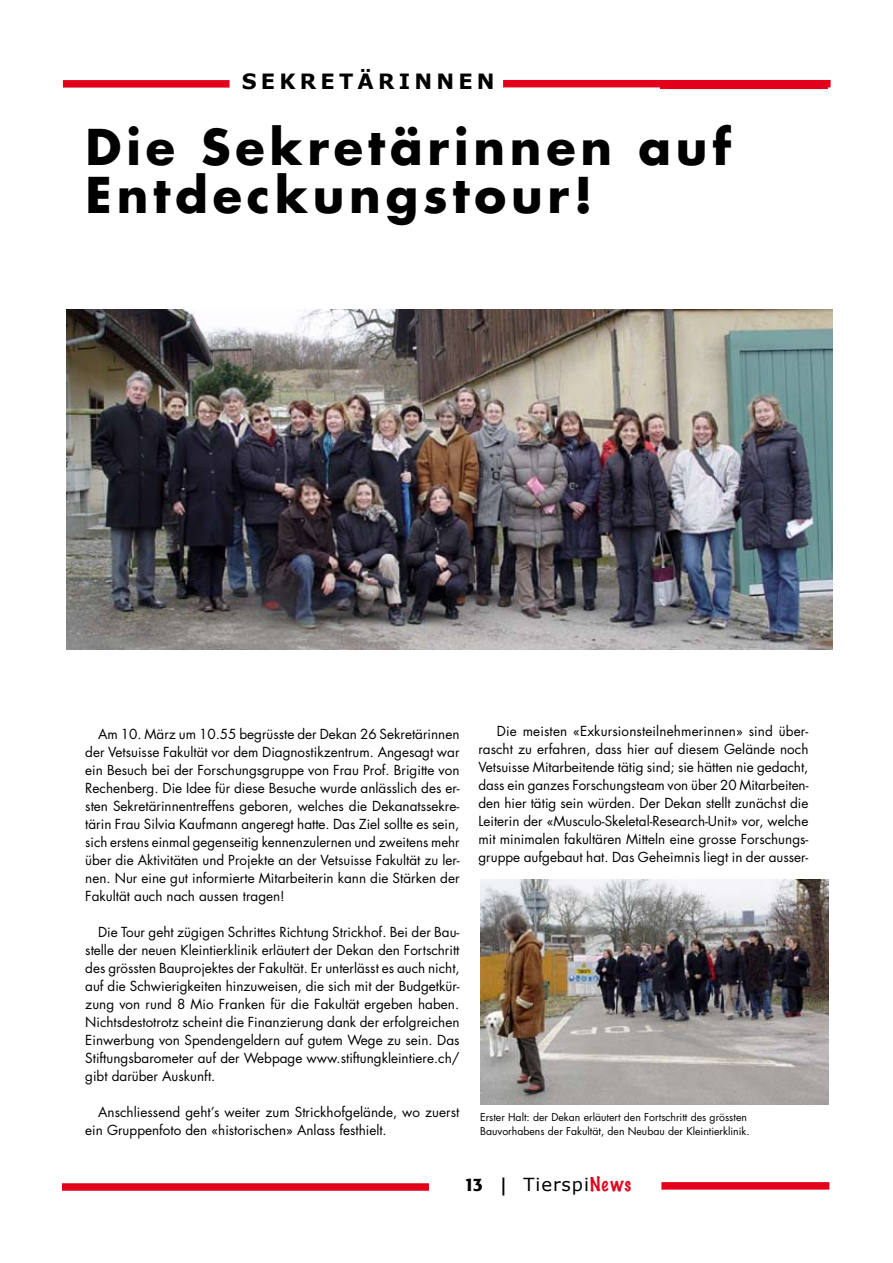
<style>
.page{position:relative;width:893px;height:1263px;background:#fff}
.page>*{position:absolute;margin:0;border:0;box-sizing:border-box;transform-origin:0 0}
.t1{font:700 48px/48px "Futura";letter-spacing:.1em;color:#000}
.t2{font:700 21px "Verdana";letter-spacing:.2em;color:#000}
.t3{font:18px "Verdana";letter-spacing:.05em;color:#000}
.t4{font:13.5px/18px "Futura";color:#000;text-align:justify}
.t5{font:10.5px/13.5px "Futura";color:#000}
.s1{font-family:"Formata BQ";font-weight:500}
.s2{font-family:"Marker Felt";font-weight:100;color:#e0041d}
</style>
<div class="page">
<div style="left:660px;top:82px;width:168px;height:7px;background:#e2001a"></div>
<div style="left:661px;top:1182px;width:168px;height:7px;background:#e2001a"></div>
<div style="left:62px;top:1183px;width:367px;height:8px;background:#e2001a"></div>
<div style="left:503px;top:80px;width:328px;height:7px;background:#e2001a"></div>
<div style="left:63px;top:80px;width:167px;height:8px;background:#e2001a"></div>
<img style="left:67px;top:309px;width:765px;height:340px">
<img style="left:480px;top:879px;width:349px;height:226px">
<h2 class="t2" style="left:242px;top:68px;width:254px">SEKRETÄRINNEN</h2>
<h1 class="t1" style="left:86px;top:121px;width:647px">Die Sekretärinnen auf<br>Entdeckungstour!</h1>
<p class="t4" style="left:85px;top:724px;width:376px;text-indent:13px">Am 10. März um 10.55 begrüsste der Dekan 26 Sekretärinnen der Vetsuisse Fakultät vor dem Diagnostikzentrum. Angesagt war ein Besuch bei der Forschungsgruppe von Frau Prof. Brigitte von Rechenberg. Die Idee für diese Besuche wurde anlässlich des er&shy;sten Sekretärinnentreffens geboren, welches die Dekanatssekre&shy;tärin Frau Silvia Kaufmann angeregt hatte. Das Ziel sollte es sein, sich erstens einmal gegenseitig kennenzulernen und zweitens mehr über die Aktivitäten und Projekte an der Vetsuisse Fakultät zu ler&shy;nen. Nur eine gut informierte Mitarbeiterin kann die Stärken der Fakultät auch nach aussen tragen!</p>
<p class="t4" style="left:85px;top:922px;width:376px;text-indent:13px">Die Tour geht zügigen Schrittes Richtung Strickhof. Bei der Bau&shy;stelle der neuen Kleintierklinik erläutert der Dekan den Fortschritt des grössten Bauprojektes der Fakultät. Er unterlässt es auch nicht, auf die Schwierigkeiten hinzuweisen, die sich mit der Budgetkür&shy;zung von rund 8 Mio Franken für die Fakultät ergeben haben.<br>Nichtsdestotrotz scheint die Finanzierung dank der erfolgreichen Einwerbung von Spendengeldern auf gutem Wege zu sein. Das Stiftungsbarometer auf der Webpage www.stiftungkleintiere.ch/ gibt darüber Auskunft.</p>
<p class="t4" style="left:85px;top:1102px;width:376px;text-indent:13px">Anschliessend geht’s weiter zum Strickhofgelände, wo zuerst ein Gruppenfoto den «historischen» Anlass festhielt.</p>
<p class="t4" style="left:478px;top:722px;width:332px;text-indent:19px">Die meisten «Exkursionsteilnehmerinnen» sind über&shy;rascht zu erfahren, dass hier auf diesem Gelände noch Vetsuisse Mitarbeitende tätig sind; sie hätten nie gedacht, dass ein ganzes Forschungsteam von über 20 Mitarbeiten&shy;den hier tätig sein würden. Der Dekan stellt zunächst die Leiterin der «Musculo-Skeletal-Research-Unit» vor, welche mit minimalen fakultären Mitteln eine grosse Forschungs&shy;gruppe aufgebaut hat. Das Geheimnis liegt in der ausser-</p>
<p class="t5" style="left:480px;top:1110px;width:271px">Erster Halt: der Dekan erläutert den Fortschritt des grössten<br>Bauvorhabens der Fakultät, den Neubau der Kleintierklinik.</p>
<h3 class="t3" style="left:464px;top:1173px;width:169px"><span class="s1">13 |</span> Tierspi<span class="s2">News</span></h3>
</div>
